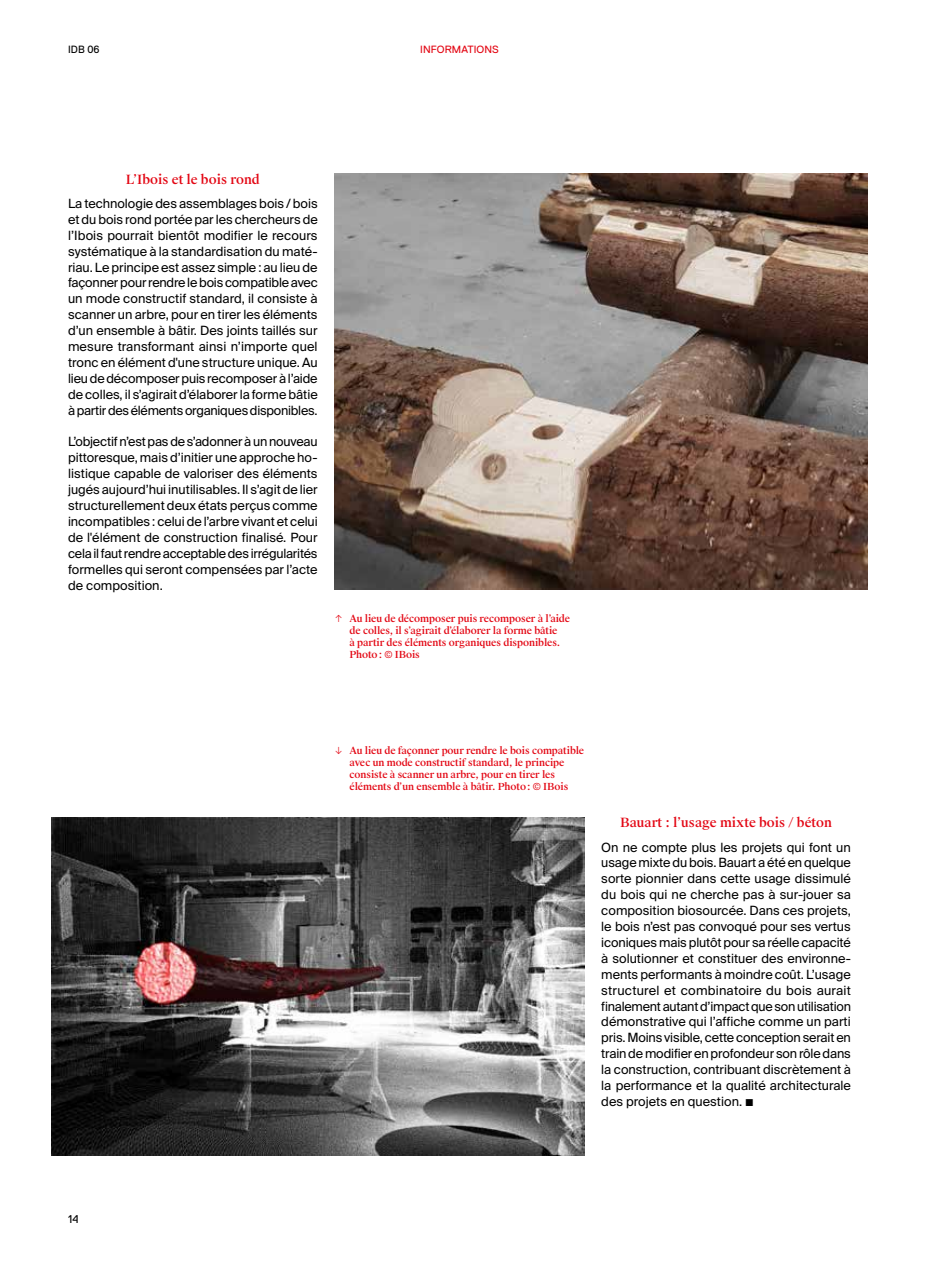
<style>
.page{position:relative;width:936px;height:1263px;background:#fff}
.page>*{position:absolute;margin:0;border:0;box-sizing:border-box;transform-origin:0 0}
.t1{font:12.75px/15.9px "Suisse Intl";color:#000;text-align:justify}
.t2{font:500 12.75px "Suisse Works";color:#e30613}
.t3{font:11.25px "Replica Pro";color:#000}
.t4{font:10.5px "Replica Pro";letter-spacing:.01em;color:#e30613}
.t5{font:10.5px "Replica Pro";color:#000}
.t6{font:500 9.75px/12px "Suisse Works";letter-spacing:-.01em;color:#e30613}
.s1{font-weight:400}
</style>
<div class="page">
<img style="left:334px;top:173px;width:533px;height:417px">
<img style="left:51px;top:817px;width:533px;height:339px">
<p class="t5" style="left:68px;top:44px;width:33px">IDB 06</p>
<p class="t4" style="left:420px;top:44px;width:80px">INFORMATIONS</p>
<p class="t2" style="left:126px;top:171px;width:135px">L’Ibois et le bois rond</p>
<p class="t1" style="left:68px;top:196px;width:251px">La technologie des assemblages bois / bois et du bois rond portée par les chercheurs de l’Ibois pourrait bientôt modifier le recours systématique à la standardisation du maté&shy;riau. Le principe est assez simple : au lieu de façonner pour rendre le bois compatible avec un mode constructif standard, il consiste à scanner un arbre, pour en tirer les éléments d’un ensemble à bâtir. Des joints taillés sur mesure transformant ainsi n’importe quel tronc en élément d'une structure unique. Au lieu de décomposer puis recomposer à l’aide de colles, il s’agirait d’élaborer la forme bâtie à partir des éléments organiques disponibles.</p>
<p class="t1" style="left:68px;top:434px;width:251px">L’objectif n’est pas de s’adonner à un nouveau pittoresque, mais d’initier une approche ho&shy;listique capable de valoriser des éléments jugés aujourd’hui inutilisables. Il s’agit de lier structurellement deux états perçus comme incompatibles : celui de l’arbre vivant et celui de l'élément de construction finalisé. Pour cela il faut rendre acceptable des irrégularités formelles qui seront compensées par l’acte de composition.</p>
<p class="t6" style="left:349px;top:613px;width:222px;text-indent:-15px"><span class="s1">↑</span> Au lieu de décomposer puis recomposer à l’aide de colles, il s’agirait d’élaborer la forme bâtie<br>à partir des éléments organiques disponibles.<br>Photo: © IBois</p>
<p class="t6" style="left:349px;top:745px;width:236px;text-indent:-15px"><span class="s1">↓</span> Au lieu de façonner pour rendre le bois compatible avec un mode constructif standard, le principe consiste à scanner un arbre, pour en tirer les éléments d’un ensemble à bâtir. Photo: © IBois</p>
<p class="t2" style="left:620px;top:815px;width:213px">Bauart : l’usage mixte bois / béton</p>
<p class="t1" style="left:601px;top:839px;width:251px">On ne compte plus les projets qui font un usage mixte du bois. Bauart a été en quelque sorte pionnier dans cette usage dissimulé du bois qui ne cherche pas à sur-jouer sa composition biosourcée. Dans ces projets, le bois n’est pas convoqué pour ses vertus iconiques mais plutôt pour sa réelle capacité à solutionner et constituer des environne&shy;ments performants à moindre coût. L’usage structurel et combinatoire du bois aurait finalement autant d’impact que son utilisation démonstrative qui l’affiche comme un parti pris. Moins visible, cette conception serait en train de modifier en profondeur son rôle dans la construction, contribuant discrètement à la performance et la qualité architecturale des projets en question. ■</p>
<p class="t3" style="left:68px;top:1212px;width:12px">14</p>
</div>
